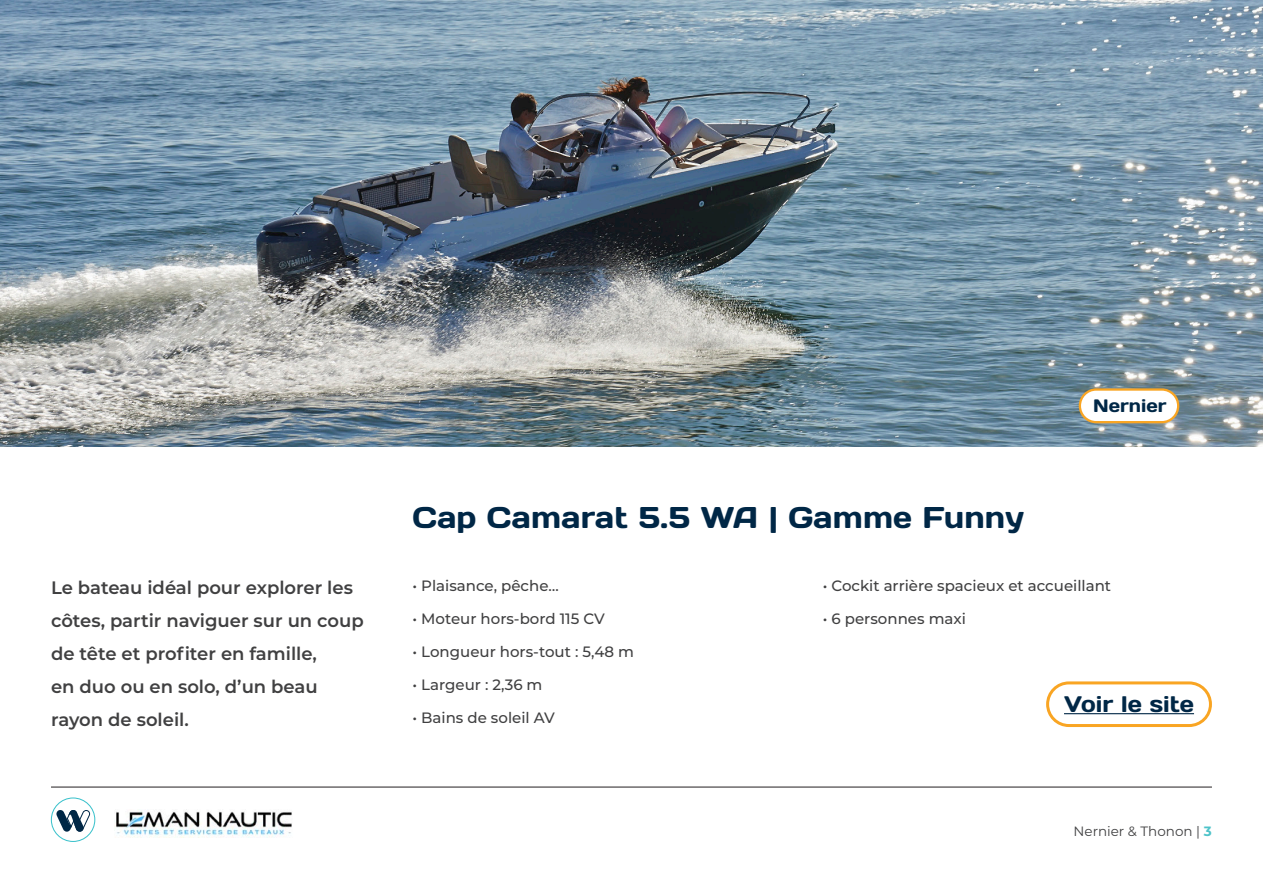
<style>
.page{position:relative;width:1263px;height:893px;background:#fff}
.page>*{position:absolute;margin:0;border:0;box-sizing:border-box;transform-origin:0 0}
.t1{font:30px "Days One";color:#002746}
.t2{font:22.5px "Days One";color:#002746}
.t3{font:600 18px/33px "Montserrat";color:#404041}
.t4{font:18px "Days One";color:#002746}
.t5{font:500 15px "Montserrat";color:#404041}
.t6{font:13.5px "Montserrat";color:#404041}
.s1{font-weight:700;color:#4ec3c9}
</style>
<div class="page">
<hr style="left:51px;top:787px;width:1161px;height:1px;background:#231f20">
<img style="left:0;top:0;width:1263px;height:446px">
<div style="left:1046px;top:681px;width:166px;height:46px;border:3px solid #f9a523;border-radius:21px"></div>
<hr style="left:1064px;top:713px;width:130px;height:1px;background:#002746">
<div style="left:51px;top:797px;width:44px;height:45px;border:1px solid #39c1cb;border-radius:50%"></div>
<svg style="left:56px;top:810px;width:35px;height:22px"></svg>
<div style="left:1080px;top:389px;width:98px;height:33px;background:#fff;border-radius:16px"></div>
<div style="left:1079px;top:388px;width:100px;height:35px;border:2px solid #f9a523;border-radius:16px"></div>
<img style="left:114px;top:809px;width:178px;height:28px">
<p class="t3" style="left:51px;top:570px;width:314px">Le bateau idéal pour explorer les côtes, partir naviguer sur un coup de tête et profiter en famille,<br>en duo ou en solo, d’un beau rayon de soleil.</p>
<p class="t1" style="left:412px;top:498px;width:613px">Cap Camarat 5.5 WA | Gamme Funny</p>
<p class="t4" style="left:1093px;top:394px;width:75px">Nernier</p>
<p class="t5" style="left:412px;top:575px;width:148px">• Plaisance, pêche…</p>
<p class="t5" style="left:412px;top:608px;width:194px">• Moteur hors-bord 115 CV</p>
<p class="t5" style="left:412px;top:641px;width:223px">• Longueur hors-tout : 5,48 m</p>
<p class="t5" style="left:412px;top:674px;width:131px">• Largeur : 2,36 m</p>
<p class="t5" style="left:412px;top:707px;width:144px">• Bains de soleil AV</p>
<p class="t5" style="left:823px;top:575px;width:290px">• Cockit arrière spacieux et accueillant</p>
<p class="t5" style="left:823px;top:608px;width:145px">• 6 personnes maxi</p>
<p class="t2" style="left:1064px;top:690px;width:132px">Voir le site</p>
<p class="t6" style="left:1073px;top:822px;width:140px">Nernier &amp; Thonon | <span class="s1">3</span></p>
</div>
